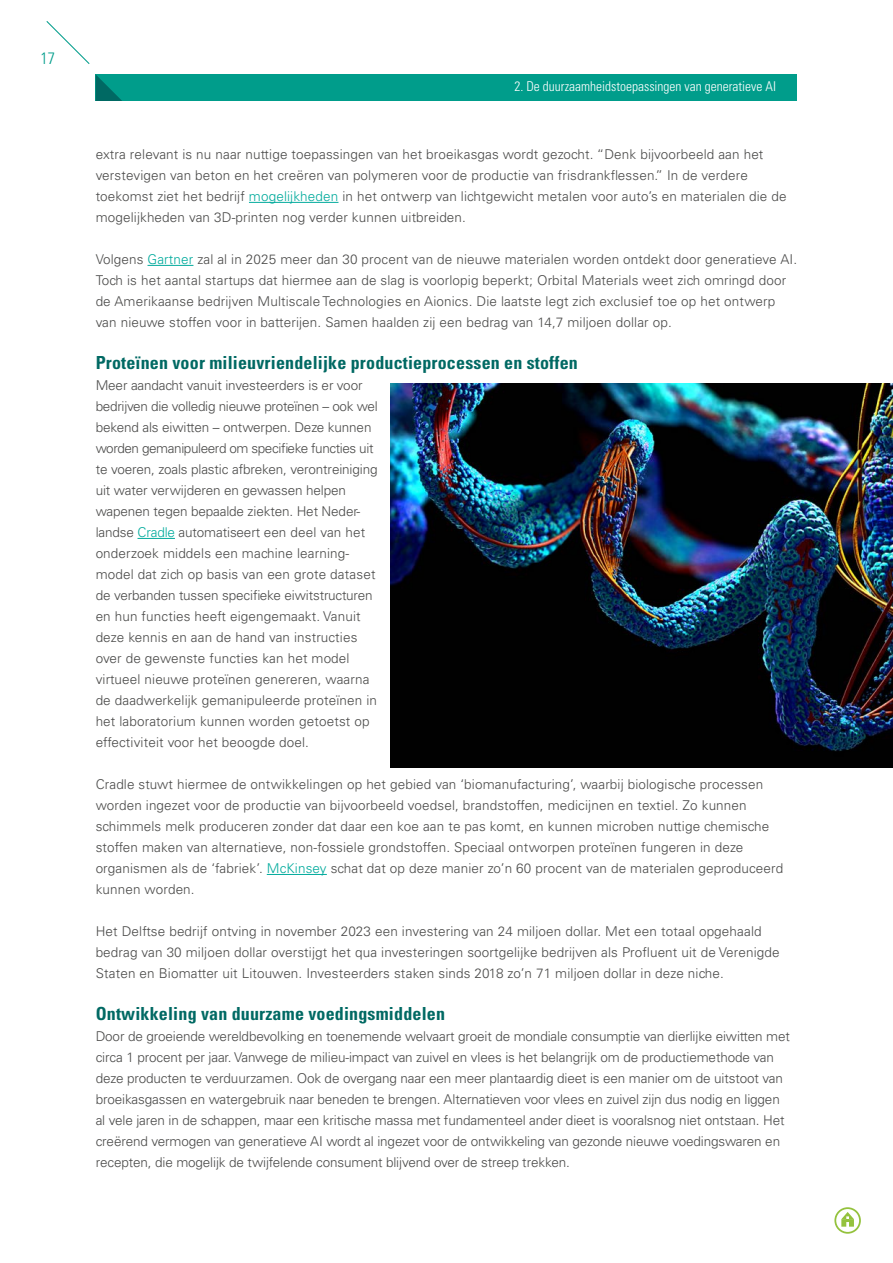
<style>
.page{position:relative;width:893px;height:1263px;background:#fff}
.page>*{position:absolute;margin:0;border:0;box-sizing:border-box;transform-origin:0 0}
.t1{font:700 condensed 18px "Univers LT Std";letter-spacing:.01em;color:#006963}
.t2{font:300 condensed 16.5px "Univers LT Std";color:#009d8b}
.t3{font:300 13.5px/21px "Univers LT Std";letter-spacing:.01em;color:#4a4a49}
.t4{font:300 13.5px/21px "Univers LT Std";letter-spacing:-.01em;color:#4a4a49}
.t5{font:300 condensed 13.5px "Univers LT Std";color:#fff}
.s1{color:#00aa9c}
</style>
<div class="page">
<hr style="left:249px;top:202px;width:89px;height:1px;background:#00aa9c">
<hr style="left:148px;top:265px;width:45px;height:1px;background:#00aa9c">
<hr style="left:137px;top:538px;width:38px;height:1px;background:#00aa9c">
<hr style="left:267px;top:874px;width:60px;height:1px;background:#00aa9c">
<div style="left:96px;top:74px;width:701px;height:27px;background:#009d8b"></div>
<svg style="left:96px;top:75px;width:26px;height:26px"></svg>
<img style="left:391px;top:383px;width:502px;height:384px">
<svg style="left:46px;top:21px;width:44px;height:43px"></svg>
<svg style="left:841px;top:1212px;width:13px;height:15px"></svg>
<div style="left:834px;top:1207px;width:27px;height:27px;border:2px solid #94c23d;border-radius:50%"></div>
<p class="t2" style="left:41px;top:48px;width:16px">17</p>
<p class="t5" style="left:514px;top:78px;width:263px">2. De duurzaamheidstoepassingen van generatieve AI</p>
<p class="t3" style="left:96px;top:144px;width:692px">extra relevant is nu naar nuttige toepassingen van het broeikasgas wordt gezocht. “Denk bijvoorbeeld aan het verstevigen van beton en het creëren van polymeren voor de productie van frisdrankflessen.” In de verdere toekomst ziet het bedrijf <span class="s1">mogelijkheden</span> in het ontwerp van lichtgewicht metalen voor auto’s en materialen die de mogelijkheden van 3D-printen nog verder kunnen uitbreiden.</p>
<p class="t3" style="left:96px;top:249px;width:703px">Volgens <span class="s1">Gartner</span> zal al in 2025 meer dan 30 procent van de nieuwe materialen worden ontdekt door generatieve AI.<br>Toch is het aantal startups dat hiermee aan de slag is voorlopig beperkt; Orbital Materials weet zich omringd door de Amerikaanse bedrijven Multiscale Technologies en Aionics. Die laatste legt zich exclusief toe op het ontwerp van nieuwe stoffen voor in batterijen. Samen haalden zij een bedrag van 14,7 miljoen dollar op.</p>
<h1 class="t1" style="left:96px;top:352px;width:484px">Proteïnen voor milieuvriendelijke productieprocessen en stoffen</h1>
<p class="t4" style="left:96px;top:375px;width:284px">Meer aandacht vanuit investeerders is er voor bedrijven die volledig nieuwe proteïnen – ook wel bekend als eiwitten – ontwerpen. Deze kunnen worden gemanipuleerd om specifieke functies uit te voeren, zoals plastic afbreken, verontreiniging uit water verwijderen en gewassen helpen wapenen tegen bepaalde ziekten. Het Neder&shy;landse <span class="s1">Cradle</span> automatiseert een deel van het onderzoek middels een machine learning&shy;model dat zich op basis van een grote dataset de verbanden tussen specifieke eiwitstructuren en hun functies heeft eigengemaakt. Vanuit deze kennis en aan de hand van instructies over de gewenste functies kan het model virtueel nieuwe proteïnen genereren, waarna de daadwerkelijk gemanipuleerde proteïnen in het laboratorium kunnen worden getoetst op effectiviteit voor het beoogde doel.</p>
<p class="t3" style="left:96px;top:774px;width:689px">Cradle stuwt hiermee de ontwikkelingen op het gebied van ‘biomanufacturing’, waarbij biologische processen worden ingezet voor de productie van bijvoorbeeld voedsel, brandstoffen, medicijnen en textiel. Zo kunnen schimmels melk produceren zonder dat daar een koe aan te pas komt, en kunnen microben nuttige chemische stoffen maken van alternatieve, non-fossiele grondstoffen. Speciaal ontworpen proteïnen fungeren in deze organismen als de ‘fabriek’. <span class="s1">McKinsey</span> schat dat op deze manier zo’n 60 procent van de materialen geproduceerd kunnen worden.</p>
<p class="t3" style="left:96px;top:921px;width:686px">Het Delftse bedrijf ontving in november 2023 een investering van 24 miljoen dollar. Met een totaal opgehaald bedrag van 30 miljoen dollar overstijgt het qua investeringen soortgelijke bedrijven als Profluent uit de Verenigde<br>Staten en Biomatter uit Litouwen. Investeerders staken sinds 2018 zo’n 71 miljoen dollar in deze niche.</p>
<h1 class="t1" style="left:96px;top:1003px;width:351px">Ontwikkeling van duurzame voedingsmiddelen</h1>
<p class="t4" style="left:96px;top:1026px;width:696px">Door de groeiende wereldbevolking en toenemende welvaart groeit de mondiale consumptie van dierlijke eiwitten met circa 1 procent per jaar. Vanwege de milieu-impact van zuivel en vlees is het belangrijk om de productiemethode van deze producten te verduurzamen. Ook de overgang naar een meer plantaardig dieet is een manier om de uitstoot van broeikasgassen en watergebruik naar beneden te brengen. Alternatieven voor vlees en zuivel zijn dus nodig en liggen al vele jaren in de schappen, maar een kritische massa met fundamenteel ander dieet is vooralsnog niet ontstaan. Het creërend vermogen van generatieve AI wordt al ingezet voor de ontwikkeling van gezonde nieuwe voedingswaren en recepten, die mogelijk de twijfelende consument blijvend over de streep trekken.</p>
</div>
